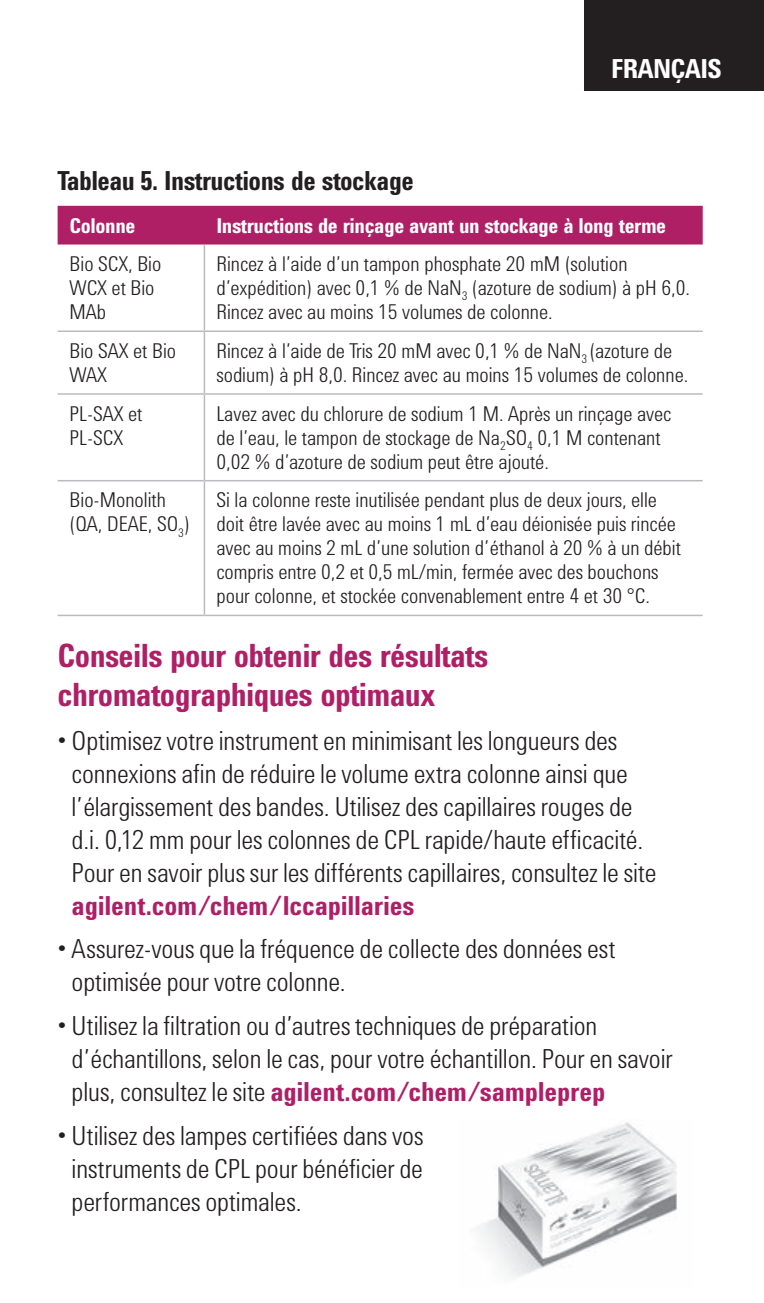
<style>
.page{position:relative;width:764px;height:1303px;background:#fff}
.page>*{position:absolute;margin:0;border:0;box-sizing:border-box;transform-origin:0 0}
.t1{font:700 33px/39px "Agilent Condensed CFF";letter-spacing:-.02em;color:#af1f66}
.t2{font:300 27px/33px "Agilent Condensed CFF";letter-spacing:-.005em;color:#231f20}
.t3{font:700 27px "Agilent Condensed CFF";letter-spacing:-.02em;color:#231f20}
.t4{font:700 27px "Agilent Condensed CFF";letter-spacing:-.01em;color:#af1f66}
.t5{font:700 27px "Agilent Condensed CFF";letter-spacing:-.03em;color:#fff}
.t6{font:300 21px/24px "Agilent Condensed CFF";color:#231f20}
.t7{font:700 21px "Agilent Condensed CFF";letter-spacing:-.02em;color:#fff}
.s1{font-weight:700;color:#af1f66}
</style>
<div class="page">
<div style="left:584px;top:0;width:180px;height:91px;background:#231f20"></div>
<div style="left:58px;top:206px;width:645px;height:38px;background:#af1f66"></div>
<hr style="left:204px;top:244px;width:1px;height:86px;background:#babbbe">
<hr style="left:58px;top:330px;width:146px;height:2px;background:#babbbe">
<hr style="left:204px;top:330px;width:499px;height:2px;background:#babbbe">
<hr style="left:204px;top:332px;width:1px;height:61px;background:#babbbe">
<hr style="left:58px;top:393px;width:146px;height:2px;background:#babbbe">
<hr style="left:204px;top:393px;width:499px;height:2px;background:#babbbe">
<hr style="left:204px;top:395px;width:1px;height:85px;background:#babbbe">
<hr style="left:58px;top:480px;width:146px;height:1px;background:#babbbe">
<hr style="left:204px;top:480px;width:499px;height:1px;background:#babbbe">
<hr style="left:204px;top:481px;width:1px;height:134px;background:#babbbe">
<hr style="left:58px;top:615px;width:146px;height:1px;background:#babbbe">
<hr style="left:204px;top:615px;width:499px;height:1px;background:#babbbe">
<img style="left:477px;top:1122px;width:200px;height:155px">
<p class="t3" style="left:58px;top:161px;width:358px">Tableau 5. Instructions de stockage</p>
<p class="t5" style="left:611px;top:48px;width:112px">FRANÇAIS</p>
<p class="t7" style="left:70px;top:209px;width:67px">Colonne</p>
<p class="t7" style="left:216px;top:209px;width:451px">Instructions de rinçage avant un stockage à long terme</p>
<p class="t6" style="left:70px;top:250px;width:93px">Bio SCX, Bio<br>WCX et Bio<br>MAb</p>
<p class="t6" style="left:216px;top:250px;width:475px">Rincez à l’aide d’un tampon phosphate 20 mM (solution d’expédition) avec 0,1 % de NaN<sub>3</sub> (azoture de sodium) à pH 6,0.<br>Rincez avec au moins 15 volumes de colonne.</p>
<p class="t6" style="left:70px;top:337px;width:108px">Bio SAX et Bio<br>WAX</p>
<p class="t6" style="left:216px;top:337px;width:473px">Rincez à l’aide de Tris 20 mM avec 0,1 % de NaN<sub>3</sub> (azoture de sodium) à pH 8,0. Rincez avec au moins 15 volumes de colonne.</p>
<p class="t6" style="left:70px;top:400px;width:74px">PL-SAX et<br>PL-SCX</p>
<p class="t6" style="left:216px;top:400px;width:456px">Lavez avec du chlorure de sodium 1 M. Après un rinçage avec de l’eau, le tampon de stockage de Na<sub>2</sub>SO<sub>4</sub> 0,1 M contenant<br>0,02 % d’azoture de sodium peut être ajouté.</p>
<p class="t6" style="left:70px;top:486px;width:122px">Bio-Monolith (QA, DEAE, SO<sub>3</sub>)</p>
<p class="t6" style="left:216px;top:486px;width:466px">Si la colonne reste inutilisée pendant plus de deux jours, elle doit être lavée avec au moins 1 mL d’eau déionisée puis rincée avec au moins 2 mL d’une solution d’éthanol à 20 % à un débit compris entre 0,2 et 0,5 mL/min, fermée avec des bouchons pour colonne, et stockée convenablement entre 4 et 30 °C.</p>
<h1 class="t1" style="left:58px;top:635px;width:432px">Conseils pour obtenir des résultats chromatographiques optimaux</h1>
<p class="t2" style="left:72px;top:722px;width:586px;text-indent:-14px">• Optimisez votre instrument en minimisant les longueurs des connexions afin de réduire le volume extra colonne ainsi que l’élargissement des bandes. Utilisez des capillaires rouges de d.i. 0,12 mm pour les colonnes de CPL rapide/haute efficacité.<br>Pour en savoir plus sur les différents capillaires, consultez le site</p>
<p class="t4" style="left:72px;top:885px;width:344px">agilent.com/chem/lccapillaries</p>
<p class="t2" style="left:72px;top:930px;width:545px;text-indent:-14px">• Assurez-vous que la fréquence de collecte des données est optimisée pour votre colonne.</p>
<p class="t2" style="left:72px;top:1007px;width:602px;text-indent:-14px">• Utilisez la filtration ou d’autres techniques de préparation d’échantillons, selon le cas, pour votre échantillon. Pour en savoir plus, consultez le site <span class="s1">agilent.com/chem/sampleprep</span></p>
<p class="t2" style="left:72px;top:1117px;width:353px;text-align:justify;text-indent:-14px">• Utilisez des lampes certifiées dans vos instruments de CPL pour bénéficier de performances optimales.</p>
</div>
